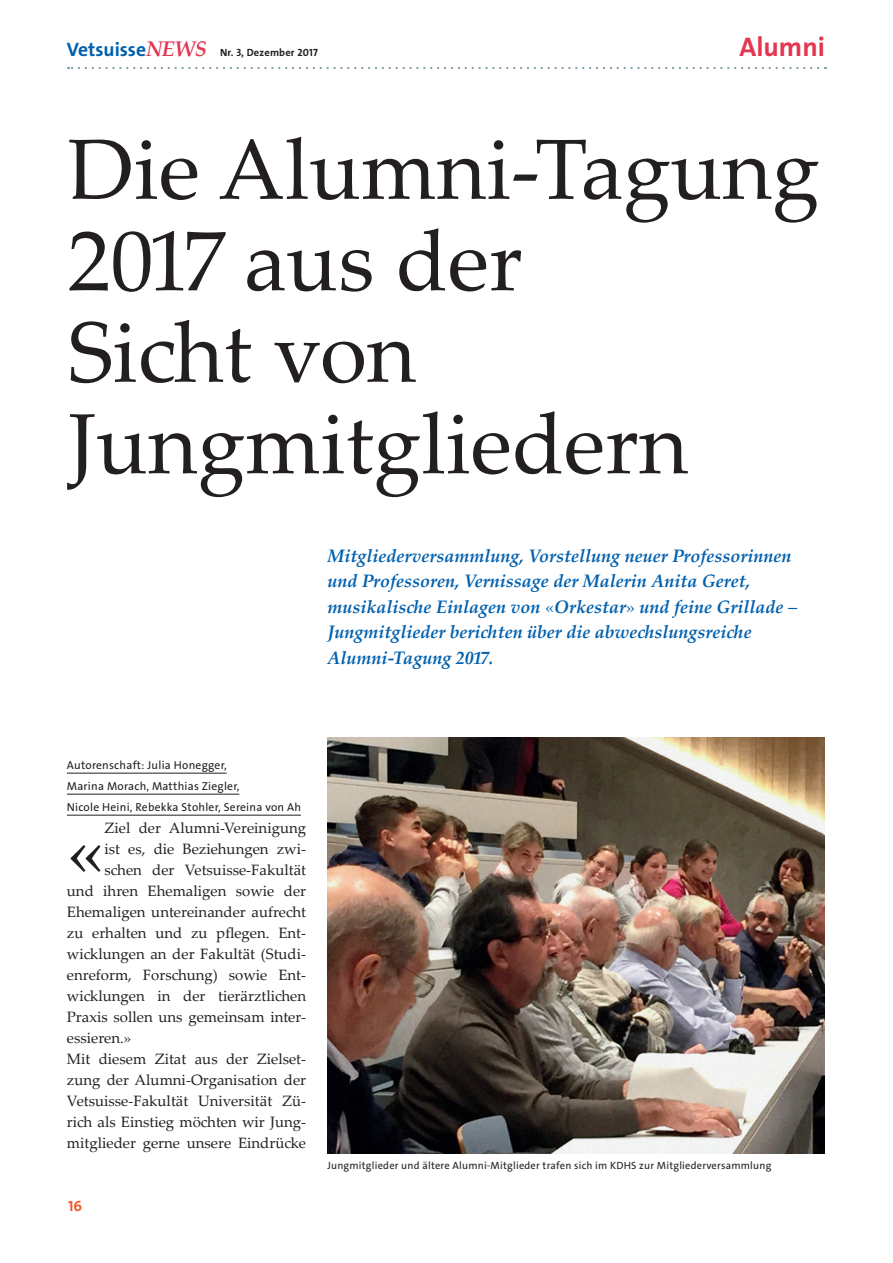
<style>
.page{position:relative;width:893px;height:1263px;background:#fff}
.page>*{position:absolute;margin:0;border:0;box-sizing:border-box;transform-origin:0 0}
.t1{font:85.5px/91.5px "Palatino Linotype";color:#231f20}
.t2{font:75.3px "Palatino Linotype";color:#231f20}
.t3{font:27px "The Sans LP7 Bld";color:#e33650}
.t4{font:italic 700 18px/25.5px "Palatino Linotype";color:#0160ae}
.t5{font:15px "Palatino Linotype";color:#231f20}
.t6{font:15px "The Sans LP7 Bld";color:#f1592f}
.t7{font:11.55px/21px "The Sans LP5 Plain";letter-spacing:.02em;color:#231f20}
.t8{font:10.5px "The Sans LP5 Plain";letter-spacing:.02em;color:#231f20}
.t9{font:10.5px "The Sans LP7 Bld";letter-spacing:.02em;color:#231f20}
.s1{font-size:19.5px;color:#0160ae}
.s2{font-family:"Palatino Linotype";font-weight:700;font-style:italic;font-size:21.15px;color:#e33650}
.s3{font-weight:400;font-style:normal}
</style>
<div class="page">
<svg style="left:68px;top:67px;width:750px;height:2px"></svg>
<hr style="left:67px;top:773px;width:160px;height:1px;background:#231f20">
<hr style="left:67px;top:794px;width:172px;height:1px;background:#231f20">
<hr style="left:67px;top:815px;width:234px;height:1px;background:#231f20">
<img style="left:327px;top:737px;width:498px;height:416px">
<p class="t9" style="left:67px;top:46px;width:252px"><span class="s1">Vetsuisse</span><span class="s2">NEWS</span> Nr. 3, Dezember 2017</p>
<h3 class="t3" style="left:739px;top:30px;width:87px">Alumni</h3>
<h1 class="t1" style="left:68px;top:120px;width:753px">Die Alumni-Tagung<br>2017 aus der<br>Sicht von<br>Jungmitgliedern</h1>
<p class="t4" style="left:327px;top:542px;width:471px">Mitgliederversammlung, Vorstellung neuer Professorinnen und Professoren, Vernissage der Malerin Anita Geret, musikalische Einlagen von <span class="s3">«</span>Orkestar<span class="s3">»</span> und feine Grillade – Jungmitglieder berichten über die abwechslungsreiche Alumni-Tagung 2017.</p>
<p class="t7" style="left:67px;top:754px;width:236px">Autorenschaft: Julia Honegger,<br>Marina Morach, Matthias Ziegler,<br>Nicole Heini, Rebekka Stohler, Sereina von Ah</p>
<h2 class="t2" style="left:67px;top:796px;width:39px">«</h2>
<p class="t5" style="left:105px;top:818px;width:203px">Ziel der Alumni-Vereinigung</p>
<p class="t5" style="left:105px;top:839px;width:203px">ist es, die Beziehungen zwi-</p>
<p class="t5" style="left:105px;top:860px;width:203px">schen der Vetsuisse-Fakultät</p>
<p class="t5" style="left:67px;top:881px;width:241px">und ihren Ehemaligen sowie der</p>
<p class="t5" style="left:67px;top:902px;width:241px">Ehemaligen untereinander aufrecht</p>
<p class="t5" style="left:67px;top:923px;width:241px">zu erhalten und zu pflegen. Ent-</p>
<p class="t5" style="left:67px;top:944px;width:241px">wicklungen an der Fakultät (Studi-</p>
<p class="t5" style="left:67px;top:965px;width:241px">enreform, Forschung) sowie Ent-</p>
<p class="t5" style="left:67px;top:986px;width:241px">wicklungen in der tierärztlichen</p>
<p class="t5" style="left:67px;top:1007px;width:241px">Praxis sollen uns gemeinsam inter-</p>
<p class="t5" style="left:67px;top:1028px;width:66px">essieren.»</p>
<p class="t5" style="left:67px;top:1049px;width:241px">Mit diesem Zitat aus der Zielset-</p>
<p class="t5" style="left:67px;top:1070px;width:241px">zung der Alumni-Organisation der</p>
<p class="t5" style="left:67px;top:1091px;width:241px">Vetsuisse-Fakultät Universität Zü-</p>
<p class="t5" style="left:67px;top:1112px;width:241px">rich als Einstieg möchten wir Jung-</p>
<p class="t5" style="left:67px;top:1133px;width:241px">mitglieder gerne unsere Eindrücke</p>
<p class="t6" style="left:68px;top:1197px;width:16px">16</p>
<p class="t8" style="left:327px;top:1159px;width:445px">Jungmitglieder und ältere Alumni-Mitglieder trafen sich im KDHS zur Mitgliederversammlung</p>
</div>
